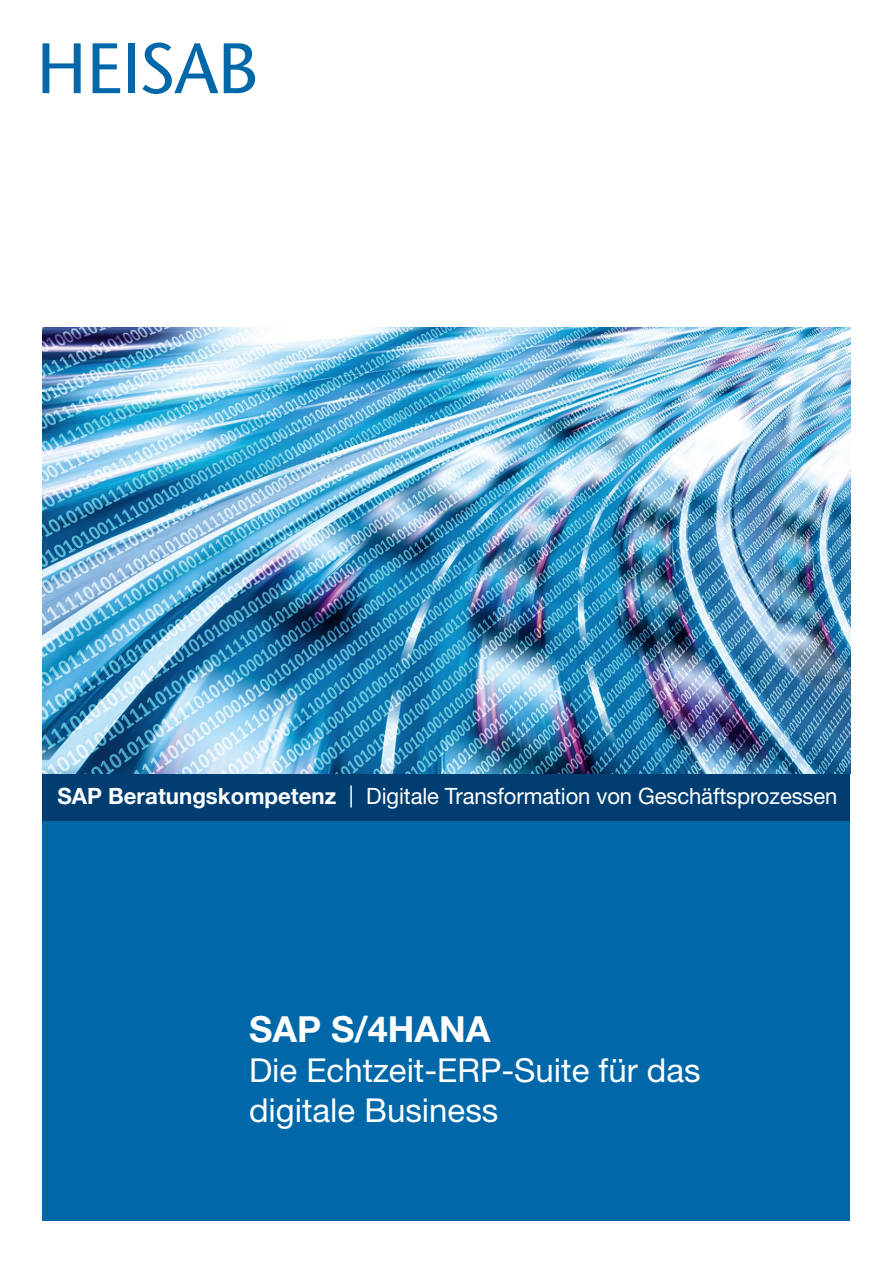
<style>
.page{position:relative;width:893px;height:1263px;background:#fff}
.page>*{position:absolute;margin:0;border:0;box-sizing:border-box;transform-origin:0 0}
.t1{font:700 36px "Helvetica Neue";color:#fff}
.t2{font:33px/39.6px "Helvetica Neue";color:#fff}
.t3{font:22.5px "Helvetica Neue";letter-spacing:-.005em;color:#fff}
.s1{font-weight:700}
.s2{font-size:29.25px}
</style>
<div class="page">
<div style="left:43px;top:774px;width:807px;height:446px;background:#0068a9"></div>
<svg style="left:43px;top:43px;width:38px;height:50px"></svg>
<svg style="left:93px;top:43px;width:27px;height:50px"></svg>
<div style="left:128px;top:43px;width:7px;height:50px;background:#0068a9"></div>
<svg style="left:142px;top:43px;width:76px;height:51px"></svg>
<svg style="left:224px;top:43px;width:31px;height:50px"></svg>
<div style="left:43px;top:774px;width:807px;height:47px;background:#003e72"></div>
<img style="left:43px;top:327px;width:807px;height:447px">
<p class="t3" style="left:57px;top:783px;width:782px"><span class="s1">SAP Beratungskompetenz</span> <span class="s2">|</span> Digitale Transformation von Geschäftsprozessen</p>
<h1 class="t1" style="left:249px;top:1007px;width:243px">SAP S/4HANA</h1>
<h2 class="t2" style="left:249px;top:1050px;width:453px">Die Echtzeit-ERP-Suite für das digitale Business</h2>
</div>
